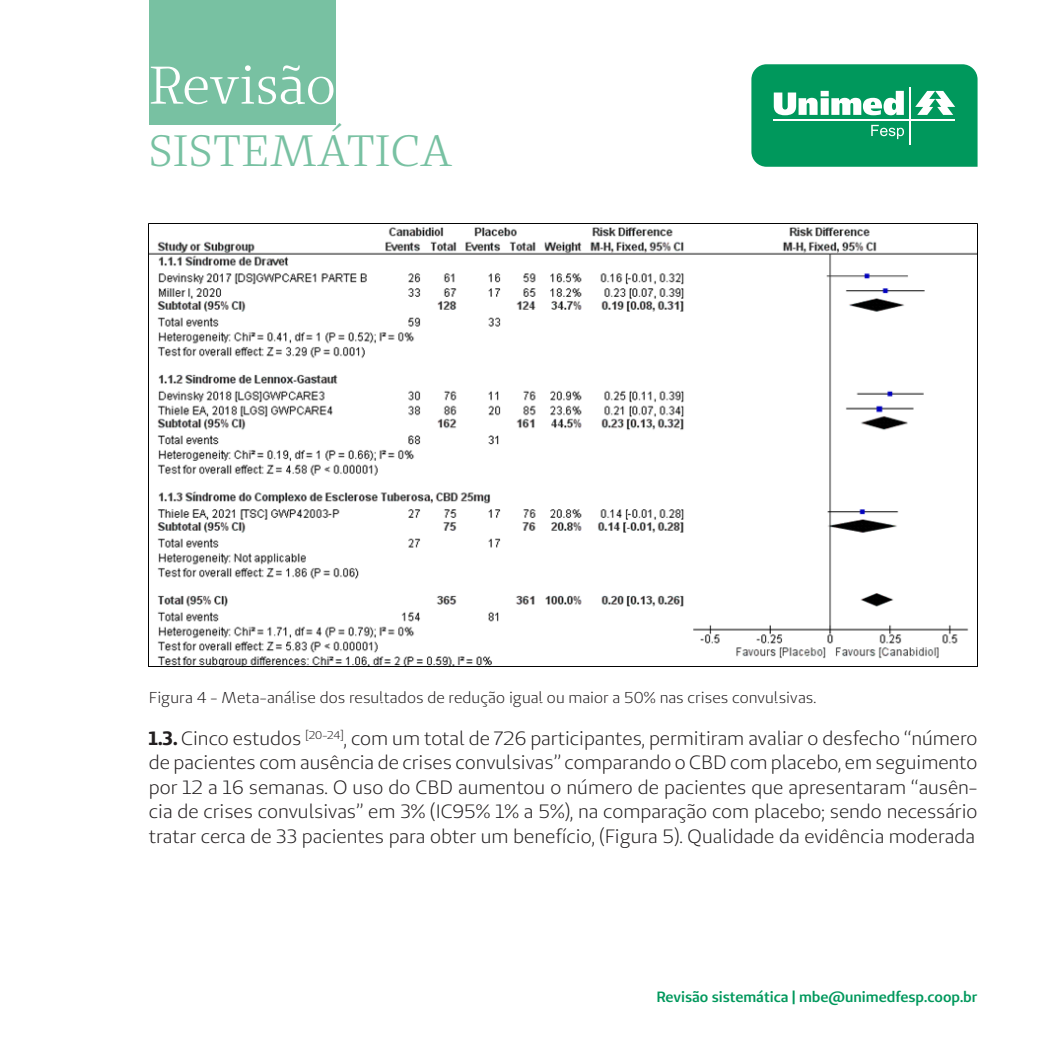
<style>
.page{position:relative;width:1042px;height:1042px;background:#fff}
.page>*{position:absolute;margin:0;border:0;box-sizing:border-box;transform-origin:0 0}
.t1{font:43.75px "Unimed Serif";letter-spacing:.01em;color:#78c1a2}
.Texto{font:19.25px/24.5px "Unimed Sans";color:#231f20;text-align:justify}
.Nota{font:15.75px "Unimed Sans";color:#231f20}
.t2{font:600 14.88px "Unimed Sans";color:#00985c}
.s1{font-weight:700}
</style>
<div class="page">
<img style="left:149px;top:223px;width:828px;height:443px">
<div style="left:149px;top:0;width:186px;height:124px;background:#78c1a2"></div>
<svg style="left:151px;top:65px;width:182px;height:39px"></svg>
<svg style="left:751px;top:64px;width:227px;height:103px;background:#24a673"></svg>
<h1 class="t1" style="left:149px;top:123px;width:305px">SISTEMÁTICA</h1>
<p class="Nota" style="left:149px;top:687px;width:669px">Figura 4 - Meta-análise dos resultados de redução igual ou maior a 50% nas crises convulsivas.</p>
<p class="Texto" style="left:149px;top:726px;width:830px"><span class="s1">1.3.</span> Cinco estudos <sup>[20-24]</sup>, com um total de 726 participantes, permitiram avaliar o desfecho “número de pacientes com ausência de crises convulsivas” comparando o CBD com placebo, em seguimento por 12 a 16 semanas. O uso do CBD aumentou o número de pacientes que apresentaram “ausên&shy;cia de crises convulsivas” em 3% (IC95% 1% a 5%), na comparação com placebo; sendo necessário tratar cerca de 33 pacientes para obter um benefício, (Figura 5). Qualidade da evidência moderada</p>
<p class="t2" style="left:656px;top:987px;width:323px">Revisão sistemática | mbe@unimedfesp.coop.br</p>
</div>
